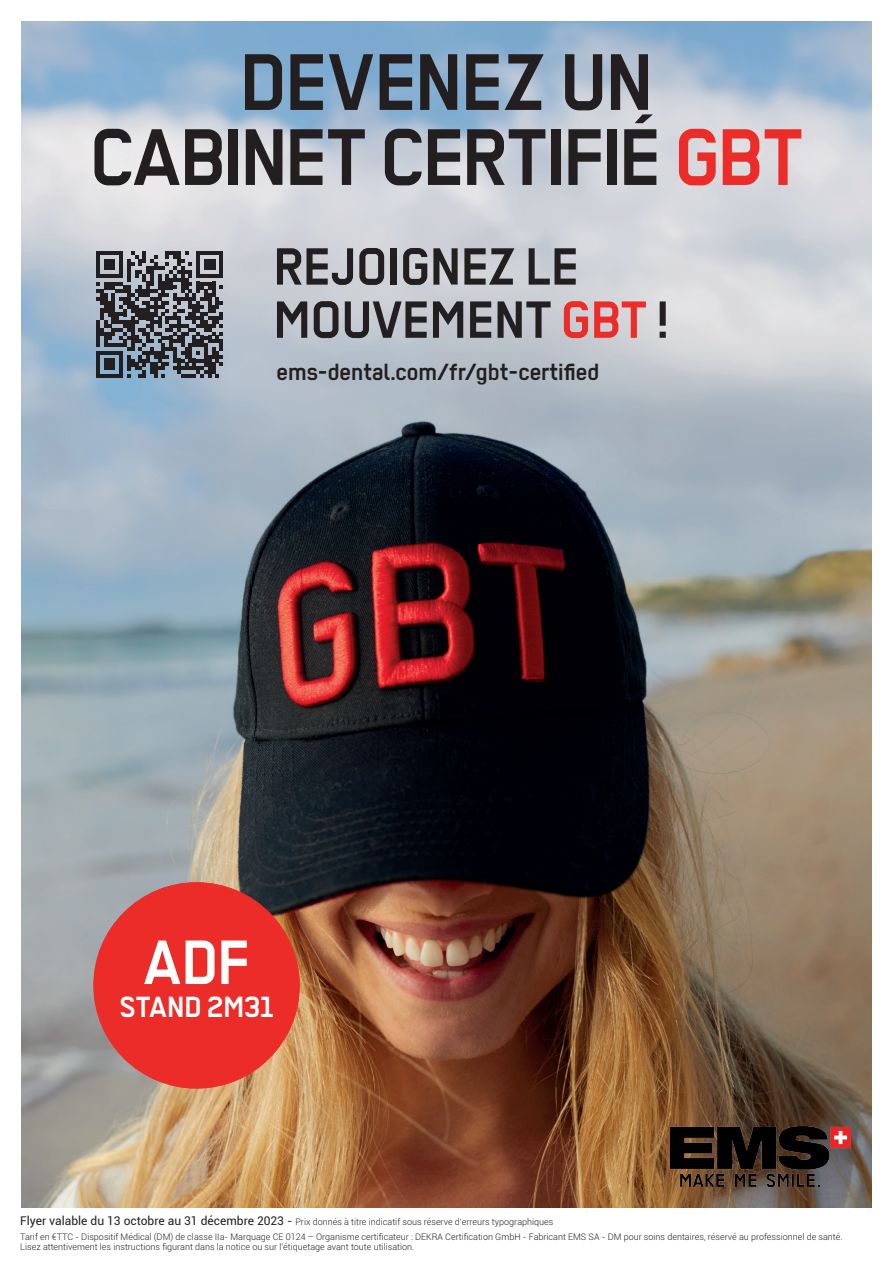
<style>
.page{position:relative;width:893px;height:1263px;background:#fff}
.page>*{position:absolute;margin:0;border:0;box-sizing:border-box;transform-origin:0 0}
.t1{font:700 90px/75px "Transbold Neue Euro";letter-spacing:-.015em;color:#231f20;text-align:center}
.t2{font:700 70.35px "Transbold Neue Euro";color:#fff}
.t3{font:700 58.8px/53.1px "Transbold Neue Euro";color:#231f20}
.t4{font:700 32.85px "Transbold Neue Euro";letter-spacing:-.005em;color:#fff}
.t5{font:700 26.25px "Transbold Neue Euro";color:#231f20}
.t6{font:300 9px/14.7px "Roboto";color:#231f20}
.s1{color:#ec2c28}
.s2{font-weight:400;font-size:12px}
</style>
<div class="page">
<img style="left:21px;top:21px;width:851px;height:1187px">
<svg style="left:96px;top:251px;width:127px;height:127px;background:#61656c"></svg>
<img style="left:671px;top:1127px;width:179px;height:63px">
<div style="left:94px;top:883px;width:205px;height:205px;background:#ec2c28;border-radius:50%"></div>
<h1 class="t1" style="left:90px;top:46px;width:715px">DEVENEZ UN<br>CABINET CERTIFIÉ <span class="s1">GBT</span></h1>
<h3 class="t3" style="left:274px;top:241px;width:397px">REJOIGNEZ LE<br>MOUVEMENT <span class="s1">GBT</span> !</h3>
<h3 class="t5" style="left:276px;top:357px;width:324px">ems-dental.com/fr/gbt-certified</h3>
<h2 class="t2" style="left:144px;top:924px;width:107px">ADF</h2>
<h3 class="t4" style="left:120px;top:989px;width:155px">STAND 2M31</h3>
<p class="t6" style="left:20px;top:1214px;width:824px"><span class="s2">Flyer valable du 13 octobre au 31 décembre 2023 -</span> Prix donnés à titre indicatif sous réserve d’erreurs typographiques<br>Tarif en €TTC - Dispositif Médical (DM) de classe IIa- Marquage CE 0124 – Organisme certificateur : DEKRA Certification GmbH - Fabricant EMS SA - DM pour soins dentaires, réservé au professionnel de santé.</p>
<p class="t6" style="left:20px;top:1239px;width:396px">Lisez attentivement les instructions figurant dans la notice ou sur l’étiquetage avant toute utilisation.</p>
</div>
